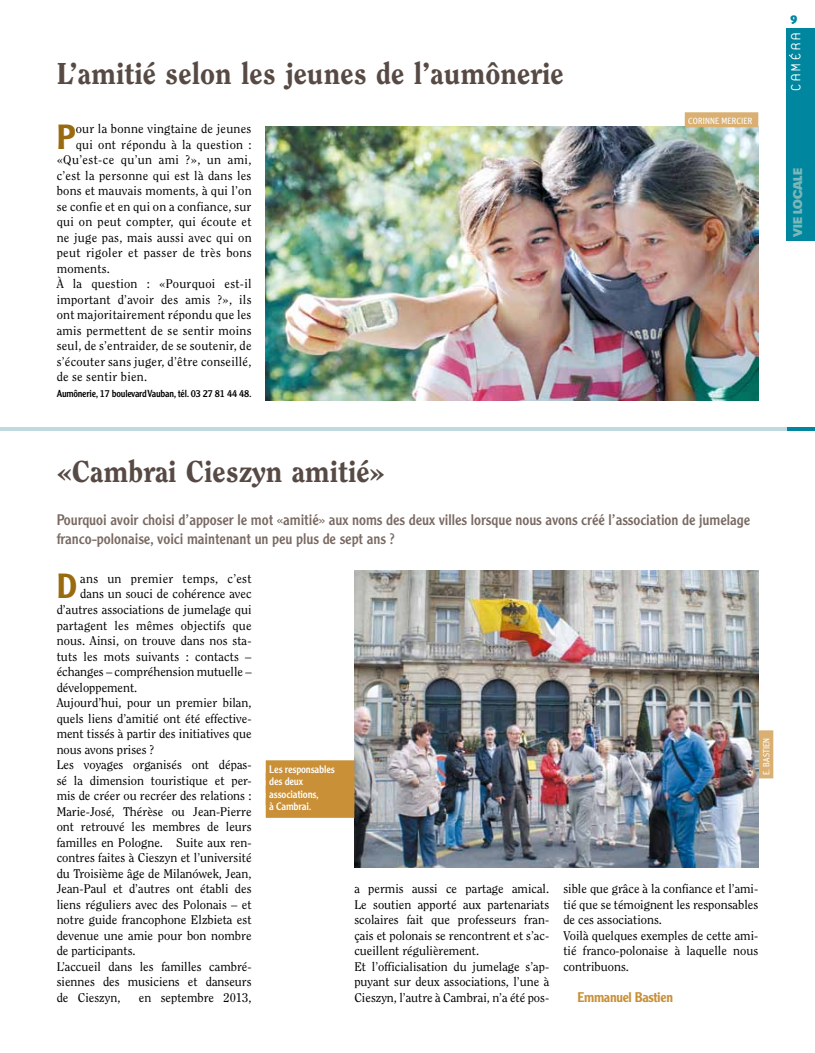
<style>
.page{position:relative;width:815px;height:1053px;background:#fff}
.page>*{position:absolute;margin:0;border:0;box-sizing:border-box;transform-origin:0 0}
.t1{font:500 34.25px "Clearface Gothic LH";color:#9a6a11}
.t2{font:800 30px "Clearface";color:#574a44}
.t3{font:100 19.88px "Platelet";letter-spacing:.05em;color:#fff}
.t4{font:15px/18.8px "Clearface Gothic LH";color:#796962}
.t5{font:500 13.75px "Clearface Gothic LH";letter-spacing:-.02em;color:#c99038}
.t6{font:12.5px/15.5px "Clearface";color:#000}
.t7{font:12.5px "Clearface";letter-spacing:.02em;color:#000}
.t8{font:12.5px "Clearface";letter-spacing:.025em;color:#000}
.t9{font:12.5px "Clearface";letter-spacing:.03em;color:#000}
.t10{font:900 12.5px "Plak";color:#7ab7b9}
.t11{font:900 12.5px "Dax";color:#00879f}
.t12{font:10.62px/12.5px "Clearface Gothic LH";letter-spacing:-.01em;color:#fff}
.t13{font:10px "Clearface Gothic LH";letter-spacing:-.02em;color:#000}
.t14{font:300 8.75px "Clearface Gothic LH";letter-spacing:.02em;color:#fff}
</style>
<div class="page">
<hr style="left:787px;top:427px;width:28px;height:4px;background:#00879f">
<hr style="left:0;top:427px;width:787px;height:4px;background:#bed9e0">
<img style="left:266px;top:127px;width:492px;height:273px">
<div style="left:685px;top:112px;width:73px;height:15px;background:#d9b071"></div>
<div style="left:758px;top:730px;width:15px;height:48px;background:#d9b071"></div>
<img style="left:354px;top:571px;width:404px;height:296px">
<div style="left:266px;top:760px;width:88px;height:20px;background:#c99038"></div>
<div style="left:266px;top:772px;width:88px;height:20px;background:#c99038"></div>
<div style="left:266px;top:785px;width:88px;height:20px;background:#c99038"></div>
<div style="left:266px;top:797px;width:88px;height:20px;background:#c99038"></div>
<div style="left:787px;top:28px;width:28px;height:213px;background:#00879f"></div>
<h2 class="t2" style="left:57px;top:55px;width:508px">L’amitié selon les jeunes de l’aumônerie</h2>
<h1 class="t1" style="left:57px;top:115px;width:20px">P</h1>
<p class="t7" style="left:76px;top:121px;width:177px">our la bonne vingtaine de jeunes</p>
<p class="t8" style="left:76px;top:137px;width:177px">qui ont répondu à la question :</p>
<p class="t9" style="left:57px;top:152px;width:196px">«Qu’est-ce qu’un ami ?», un ami,</p>
<p class="t8" style="left:57px;top:168px;width:196px">c’est la personne qui est là dans les</p>
<p class="t7" style="left:57px;top:183px;width:196px">bons et mauvais moments, à qui l’on</p>
<p class="t6" style="left:57px;top:199px;width:196px">se confie et en qui on a confiance, sur</p>
<p class="t8" style="left:57px;top:214px;width:196px">qui on peut compter, qui écoute et</p>
<p class="t8" style="left:57px;top:230px;width:196px">ne juge pas, mais aussi avec qui on</p>
<p class="t8" style="left:57px;top:245px;width:197px">peut rigoler et passer de très bons</p>
<p class="t7" style="left:57px;top:261px;width:55px">moments.</p>
<p class="t7" style="left:57px;top:276px;width:196px">À la question : «Pourquoi est-il</p>
<p class="t7" style="left:57px;top:292px;width:196px">important d’avoir des amis ?», ils</p>
<p class="t7" style="left:57px;top:307px;width:196px">ont majoritairement répondu que les</p>
<p class="t7" style="left:57px;top:323px;width:196px">amis permettent de se sentir moins</p>
<p class="t7" style="left:57px;top:338px;width:196px">seul, de s’entraider, de se soutenir, de</p>
<p class="t7" style="left:57px;top:354px;width:196px">s’écouter sans juger, d’être conseillé,</p>
<p class="t7" style="left:57px;top:369px;width:92px">de se sentir bien.</p>
<p class="t13" style="left:57px;top:387px;width:196px">Aumônerie, 17 boulevard Vauban, tél. 03 27 81 44 48.</p>
<p class="t14" style="left:688px;top:115px;width:65px">CORINNE MERCIER</p>
<p class="t11" style="left:790px;top:12px;width:9px">9</p>
<h3 class="t3" style="left:787px;top:92px;width:62px;rotate:-90deg">cAMeRA</h3>
<p class="t10" style="left:790px;top:236px;width:70px;rotate:-90deg">vie locale</p>
<h2 class="t2" style="left:57px;top:453px;width:330px">«Cambrai Cieszyn amitié»</h2>
<p class="t4" style="left:57px;top:510px;width:695px">Pourquoi avoir choisi d’apposer le mot «amitié» aux noms des deux villes lorsque nous avons créé l’association de jumelage franco-polonaise, voici maintenant un peu plus de sept ans ?</p>
<h1 class="t1" style="left:57px;top:565px;width:22px">D</h1>
<p class="t7" style="left:80px;top:571px;width:173px">ans un premier temps, c’est</p>
<p class="t6" style="left:80px;top:586px;width:173px">dans un souci de cohérence avec</p>
<p class="t6" style="left:57px;top:602px;width:197px">d’autres associations de jumelage qui</p>
<p class="t6" style="left:57px;top:617px;width:196px">partagent les mêmes objectifs que</p>
<p class="t6" style="left:57px;top:633px;width:196px">nous. Ainsi, on trouve dans nos sta-</p>
<p class="t6" style="left:57px;top:648px;width:196px">tuts les mots suivants : contacts –</p>
<p class="t6" style="left:57px;top:664px;width:196px">échanges – compréhension mutuelle –</p>
<p class="t6" style="left:57px;top:679px;width:82px">développement.</p>
<p class="t6" style="left:57px;top:695px;width:196px">Aujourd’hui, pour un premier bilan,</p>
<p class="t6" style="left:57px;top:710px;width:196px">quels liens d’amitié ont été effective-</p>
<p class="t6" style="left:57px;top:726px;width:196px">ment tissés à partir des initiatives que</p>
<p class="t6" style="left:57px;top:741px;width:99px">nous avons prises ?</p>
<p class="t6" style="left:57px;top:757px;width:196px">Les voyages organisés ont dépas-</p>
<p class="t6" style="left:57px;top:772px;width:196px">sé la dimension touristique et per-</p>
<p class="t6" style="left:57px;top:788px;width:196px">mis de créer ou recréer des relations :</p>
<p class="t6" style="left:57px;top:803px;width:196px">Marie-José, Thérèse ou Jean-Pierre</p>
<p class="t6" style="left:57px;top:819px;width:196px">ont retrouvé les membres de leurs</p>
<p class="t6" style="left:57px;top:834px;width:196px">familles en Pologne. Suite aux ren-</p>
<p class="t6" style="left:57px;top:850px;width:196px">contres faites à Cieszyn et l’université</p>
<p class="t6" style="left:57px;top:865px;width:196px">du Troisième âge de Milanówek, Jean,</p>
<p class="t6" style="left:57px;top:881px;width:196px">Jean-Paul et d’autres ont établi des</p>
<p class="t6" style="left:57px;top:896px;width:196px">liens réguliers avec des Polonais – et</p>
<p class="t6" style="left:57px;top:912px;width:196px">notre guide francophone Elzbieta est</p>
<p class="t6" style="left:57px;top:927px;width:196px">devenue une amie pour bon nombre</p>
<p class="t6" style="left:57px;top:943px;width:80px">de participants.</p>
<p class="t6" style="left:57px;top:958px;width:196px">L’accueil dans les familles cambré-</p>
<p class="t6" style="left:57px;top:974px;width:196px">siennes des musiciens et danseurs</p>
<p class="t6" style="left:57px;top:989px;width:65px">de Cieszyn,</p>
<p class="t6" style="left:139px;top:989px;width:114px">en septembre 2013,</p>
<p class="t12" style="left:269px;top:762px;width:67px">Les responsables des deux associations,<br>à Cambrai.</p>
<p class="t14" style="left:761px;top:774px;width:39px;rotate:-90deg">E. BASTIEN</p>
<p class="t6" style="left:354px;top:881px;width:196px">a permis aussi ce partage amical.<br>Le soutien apporté aux partenariats scolaires fait que professeurs fran&shy;çais et polonais se rencontrent et s’ac&shy;cueillent régulièrement.<br>Et l’officialisation du jumelage s’ap&shy;puyant sur deux associations, l’une à Cieszyn, l’autre à Cambrai, n’a été pos-</p>
<p class="t6" style="left:563px;top:881px;width:196px">sible que grâce à la confiance et l’ami&shy;tié que se témoignent les responsables de ces associations.<br>Voilà quelques exemples de cette ami&shy;tié franco-polonaise à laquelle nous contribuons.</p>
<p class="t5" style="left:578px;top:988px;width:97px">Emmanuel Bastien</p>
</div>
